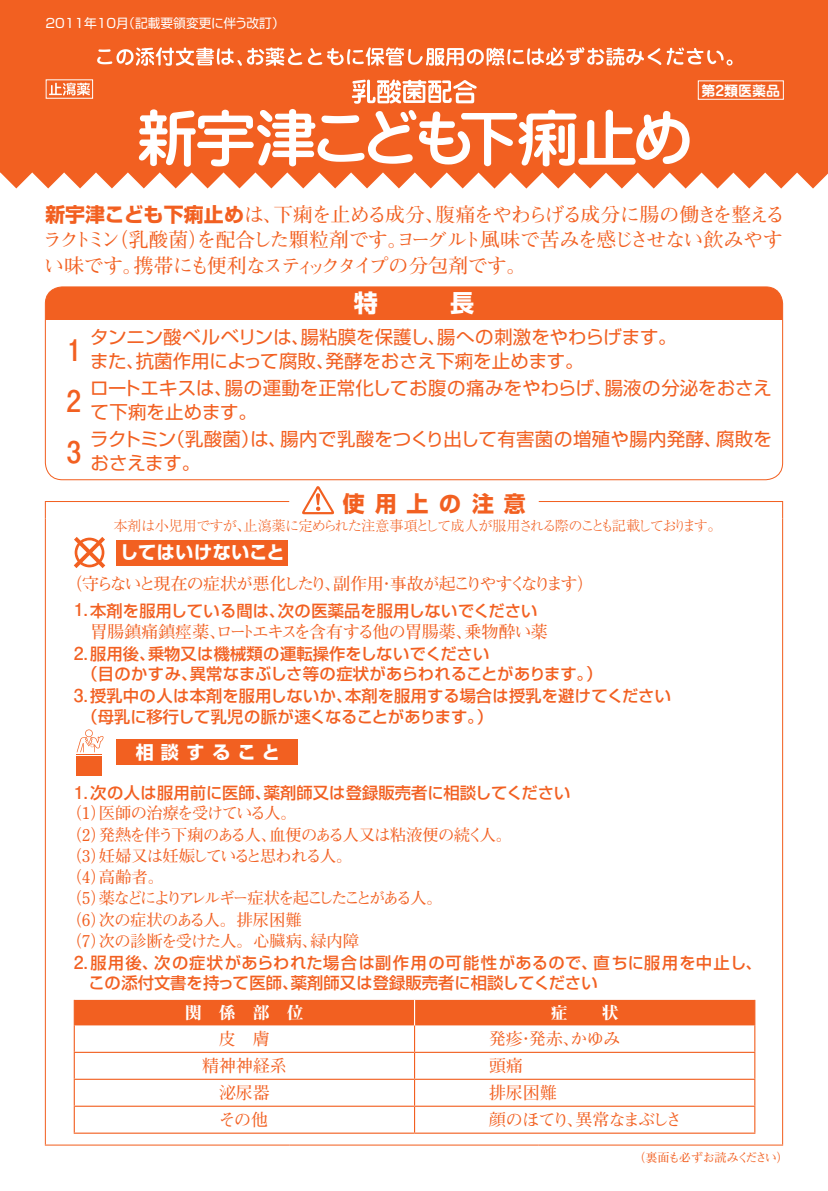
<style>
.page{position:relative;width:828px;height:1191px;background:#fff}
.page>*{position:absolute;margin:0;border:0;box-sizing:border-box;transform-origin:0 0}
.t1{font:700 29.8px/51px "Futo Go B101 Pro";color:#f26021;text-align:justify}
.t2{font:700 22px "Shin Go Pro";letter-spacing:.45em;color:#f26021}
.イントロ{font:700 19.8px/25.6px "Futo Min A101 Pro";letter-spacing:-.035em;color:#f26021;text-align:justify}
.t3{font:18.4px/24.2px "Shin Go Pro";color:#f26021}
.t4{font:700 18px "Shin Go Pro";letter-spacing:.04em;color:#fff}
._1{font:700 17px "Futo Min A101 Pro";letter-spacing:-.04em;color:#f26021}
._1-2{font:700 17px "Futo Min A101 Pro";letter-spacing:-.135em;color:#f26021}
._1-3{font:700 17px "Futo Min A101 Pro";letter-spacing:-.085em;color:#f26021}
.t5{font:17px "Midashi Min Pro MA31";color:#fff}
._1_G体_p1{font:500 16.2px/20.6px "Shin Go Pro";color:#f26021}
._1__p1{font:700 16.2px "Futo Min A101 Pro";letter-spacing:-.035em;color:#f26021}
._1__p1-2{font:700 16.2px "Futo Min A101 Pro";letter-spacing:-.07em;color:#f26021}
._1__p1-3{font:700 16.2px "Futo Min A101 Pro";letter-spacing:-.17em;color:#f26021}
._1__p1-4{font:700 16.2px "Futo Min A101 Pro";letter-spacing:-.095em;color:#f26021}
._1__p1-5{font:700 16.2px "Futo Min A101 Pro";letter-spacing:-.12em;color:#f26021}
.イントロ-2{font:300 14.2px "Ryumin Pro";letter-spacing:-.065em;color:#f26021}
.t6{font:14px "Jun 501 Pro Bold 90 pv RKSJ H";color:#fff}
.t7{font:12.8px "Shin Go Pro";color:#fff}
.t8{font:700 12px "Futo Min A101 Pro";letter-spacing:-.115em;color:#f26021}
.s1{font-family:"Shin Go Pro"}
.s2{font-family:"Futo Go B101 Pro";font-weight:700;font-size:17.8px}
</style>
<div class="page">
<div style="left:45px;top:287px;width:737px;height:32px;background:#f26021"></div>
<div style="left:45px;top:286px;width:738px;height:194px;border:1px solid #f26021;border-radius:17px"></div>
<hr style="left:45px;top:518px;width:1px;height:626px;background:#f26021">
<hr style="left:782px;top:518px;width:1px;height:626px;background:#f26021">
<hr style="left:45px;top:1144px;width:244px;height:1px;background:#f26021">
<hr style="left:289px;top:1144px;width:250px;height:1px;background:#f26021">
<hr style="left:539px;top:1144px;width:244px;height:1px;background:#f26021">
<hr style="left:45px;top:501px;width:244px;height:1px;background:#f26021">
<svg style="left:45px;top:502px;width:1px;height:16px"></svg>
<hr style="left:539px;top:501px;width:244px;height:1px;background:#f26021">
<svg style="left:782px;top:502px;width:1px;height:16px"></svg>
<svg style="left:302px;top:486px;width:32px;height:28px"></svg>
<svg style="left:74px;top:537px;width:31px;height:31px"></svg>
<div style="left:117px;top:540px;width:171px;height:25px;background:#f26021"></div>
<div style="left:76px;top:756px;width:26px;height:19px;background:#f26021"></div>
<svg style="left:76px;top:729px;width:27px;height:24px"></svg>
<div style="left:117px;top:739px;width:181px;height:26px;background:#f26021"></div>
<hr style="left:74px;top:1132px;width:340px;height:1px;background:#f26021">
<hr style="left:414px;top:1132px;width:341px;height:1px;background:#f26021">
<svg style="left:74px;top:1000px;width:681px;height:132px"></svg>
<svg style="left:0;top:0;width:828px;height:189px;fill:#f26021"></svg>
<svg style="left:45px;top:79px;width:739px;height:88px"></svg>
<svg style="left:97px;top:47px;width:205px;height:19px"></svg>
<svg style="left:308px;top:47px;width:424px;height:19px"></svg>
<p class="t7" style="left:45px;top:13px;width:241px">2011年10月（記載要領変更に伴う改訂）</p>
<p class="t6" style="left:701px;top:79px;width:80px">第2類医薬品</p>
<p class="イントロ" style="left:43px;top:199px;width:744px"><span class="s1">新宇津こども下痢止め</span>は、下痢を止める成分、腹痛をやわらげる成分に腸の働きを整えるラクトミン（乳酸菌）を配合した顆粒剤です。ヨーグルト風味で苦みを感じさせない飲みやすい味です。携帯にも便利なスティックタイプの分包剤です。</p>
<p class="t1" style="left:67px;top:320px;width:16px">1<br>2<br>3</p>
<p class="t3" style="left:90px;top:323px;width:588px">タンニン酸ベルベリンは、腸粘膜を保護し、腸への刺激をやわらげます。また、抗菌作用によって腐敗、発酵をおさえ下痢を止めます。</p>
<p class="t3" style="left:90px;top:374px;width:683px">ロートエキスは、腸の運動を正常化してお腹の痛みをやわらげ、腸液の分泌をおさえて下痢を止めます。</p>
<p class="t3" style="left:90px;top:425px;width:683px">ラクトミン（乳酸菌）は、腸内で乳酸をつくり出して有害菌の増殖や腸内発酵、腐敗をおさえます。</p>
<p class="t2" style="left:343px;top:486px;width:184px">使用上の注意</p>
<p class="イントロ-2" style="left:113px;top:514px;width:610px">本剤は小児用ですが、止瀉薬に定められた注意事項として成人が服用される際のことも記載しております。</p>
<p class="t4" style="left:120px;top:538px;width:166px">してはいけないこと</p>
<p class="_1-2" style="left:65px;top:570px;width:531px">（守らないと現在の症状が悪化したり、副作用・事故が起こりやすくなります）</p>
<p class="_1_G体_p1" style="left:74px;top:598px;width:465px"><span class="s2">1.</span>本剤を服用している間は、次の医薬品を服用しないでください</p>
<p class="_1" style="left:90px;top:618px;width:459px">胃腸鎮痛鎮痙薬、ロートエキスを含有する他の胃腸薬、乗物酔い薬</p>
<p class="_1_G体_p1" style="left:74px;top:641px;width:417px"><span class="s2">2.</span>服用後、乗物又は機械類の運転操作をしないでください</p>
<p class="_1_G体_p1" style="left:81px;top:662px;width:522px">（目のかすみ、異常なまぶしさ等の症状があらわれることがあります。）</p>
<p class="_1_G体_p1" style="left:74px;top:684px;width:599px"><span class="s2">3.</span>授乳中の人は本剤を服用しないか、本剤を服用する場合は授乳を避けてください</p>
<p class="_1_G体_p1" style="left:81px;top:704px;width:413px">（母乳に移行して乳児の脈が速くなることがあります。）</p>
<p class="t4" style="left:136px;top:738px;width:146px">相談すること</p>
<p class="_1_G体_p1" style="left:74px;top:780px;width:498px"><span class="s2">1.</span>次の人は服用前に医師、薬剤師又は登録販売者に相談してください</p>
<p class="_1__p1-4" style="left:65px;top:800px;width:233px">（1）医師の治療を受けている人。</p>
<p class="_1__p1-2" style="left:65px;top:822px;width:448px">（2）発熱を伴う下痢のある人、血便のある人又は粘液便の続く人。</p>
<p class="_1__p1-5" style="left:65px;top:843px;width:288px">（3）妊婦又は妊娠していると思われる人。</p>
<p class="_1__p1-4" style="left:65px;top:864px;width:100px">（4）高齢者。</p>
<p class="_1__p1-3" style="left:65px;top:885px;width:379px">（5）薬などによりアレルギー症状を起こしたことがある人。</p>
<p class="_1__p1" style="left:65px;top:907px;width:238px">（6）次の症状のある人。排尿困難</p>
<p class="_1__p1" style="left:65px;top:928px;width:295px">（7）次の診断を受けた人。心臓病、緑内障</p>
<p class="_1_G体_p1" style="left:89px;top:950px;width:674px;text-indent:-15px"><span class="s2">2.</span>服用後、次の症状があらわれた場合は副作用の可能性があるので、直ちに服用を中止し、この添付文書を持って医師、薬剤師又は登録販売者に相談してください</p>
<p class="t5" style="left:185px;top:999px;width:121px">関　係　部　位</p>
<p class="t5" style="left:550px;top:999px;width:70px">症　　状</p>
<p class="_1" style="left:219px;top:1025px;width:53px">皮　膚</p>
<p class="_1" style="left:489px;top:1025px;width:133px">発疹・発赤、かゆみ</p>
<p class="_1" style="left:202px;top:1052px;width:87px">精神神経系</p>
<p class="_1" style="left:489px;top:1052px;width:36px">頭痛</p>
<p class="_1" style="left:219px;top:1079px;width:53px">泌尿器</p>
<p class="_1" style="left:489px;top:1079px;width:70px">排尿困難</p>
<p class="_1" style="left:219px;top:1106px;width:51px">その他</p>
<p class="_1-3" style="left:489px;top:1106px;width:195px">顔のほてり、異常なまぶしさ</p>
<p class="t8" style="left:633px;top:1148px;width:157px">（裏面も必ずお読みください）</p>
</div>
